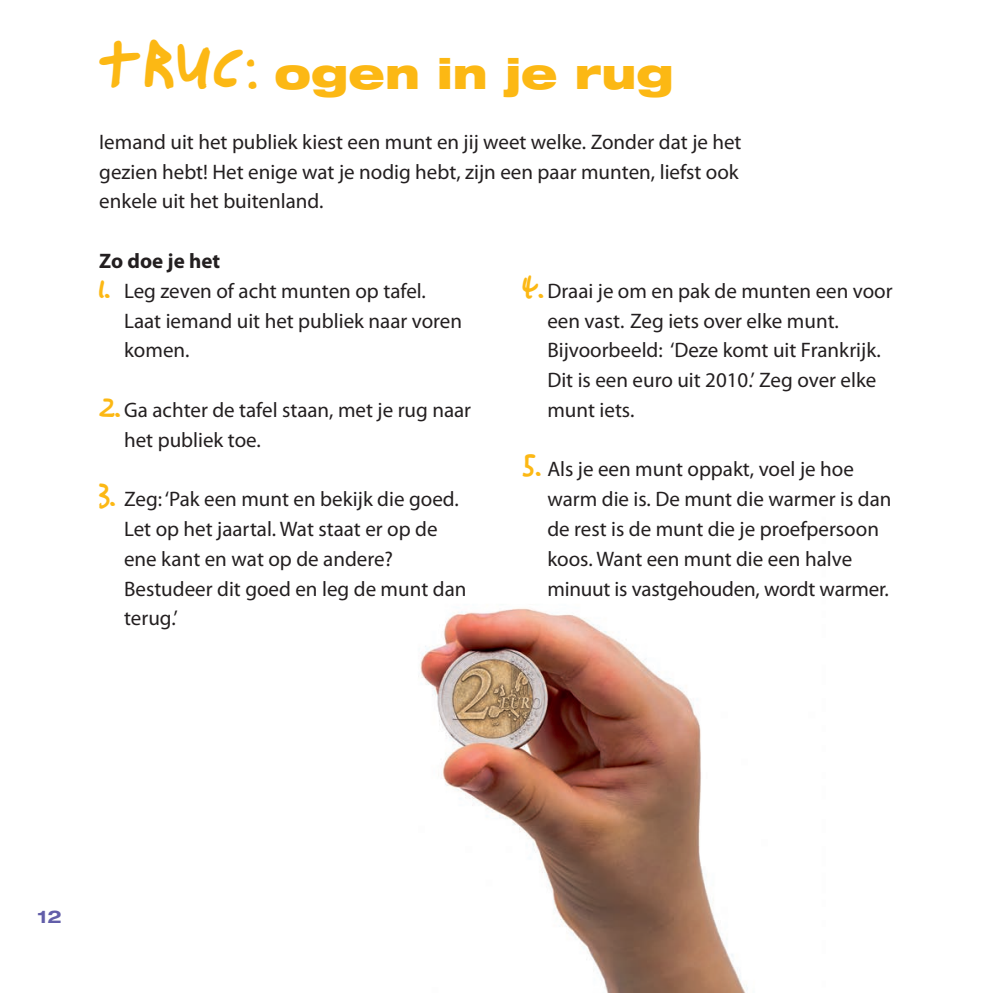
<style>
.page{position:relative;width:993px;height:993px;background:#fff}
.page>*{position:absolute;margin:0;border:0;box-sizing:border-box;transform-origin:0 0}
.t1{font:900 expanded 42px "Helvetica Neue LT Std";color:#fcb814}
.t2{font:21px/29.8px "Myriad Pro";color:#231f20}
.t3{font:700 21px "Myriad Pro";color:#231f20}
.t4{font:700 expanded 17.5px "Helvetica Neue LT Std";color:#625ea9}
.s1{font-family:"Buttonsthe Bear";font-weight:400;font-stretch:normal;font-size:49px}
.s2{font-family:"Buttonsthe Bear";font-weight:400;font-stretch:normal}
.s3{font-family:"Buttonsthe Bear";color:#fcb814}
</style>
<div class="page">
<img style="left:420px;top:608px;width:328px;height:384px">
<h1 class="t1" style="left:99px;top:50px;width:575px"><span class="s1">TRUC</span><span class="s2">:</span> ogen in je rug</h1>
<p class="t2" style="left:99px;top:129px;width:643px">Iemand uit het publiek kiest een munt en jij weet welke. Zonder dat je het gezien hebt! Het enige wat je nodig hebt, zijn een paar munten, liefst ook enkele uit het buitenland.</p>
<p class="t3" style="left:99px;top:253px;width:122px">Zo doe je het</p>
<p class="t2" style="left:124px;top:277px;width:339px;text-indent:-25px"><span class="s3">1.</span> Leg zeven of acht munten op tafel.<br>Laat iemand uit het publiek naar voren komen.</p>
<p class="t2" style="left:124px;top:396px;width:348px;text-indent:-25px"><span class="s3">2.</span> Ga achter de tafel staan, met je rug naar het publiek toe.</p>
<p class="t2" style="left:124px;top:486px;width:344px;text-indent:-25px"><span class="s3">3.</span> Zeg: ‘Pak een munt en bekijk die goed.<br>Let op het jaartal. Wat staat er op de ene kant en wat op de andere?<br>Bestudeer dit goed en leg de munt dan terug.’</p>
<p class="t2" style="left:547px;top:277px;width:347px;text-indent:-25px"><span class="s3">4.</span> Draai je om en pak de munten een voor een vast. Zeg iets over elke munt.<br>Bijvoorbeeld: ‘Deze komt uit Frankrijk.<br>Dit is een euro uit 2010.’ Zeg over elke munt iets.</p>
<p class="t2" style="left:547px;top:456px;width:345px;text-indent:-25px"><span class="s3">5.</span> Als je een munt oppakt, voel je hoe warm die is. De munt die warmer is dan de rest is de munt die je proefpersoon koos. Want een munt die een halve minuut is vastgehouden, wordt warmer.</p>
<p class="t4" style="left:38px;top:906px;width:26px">12</p>
</div>
